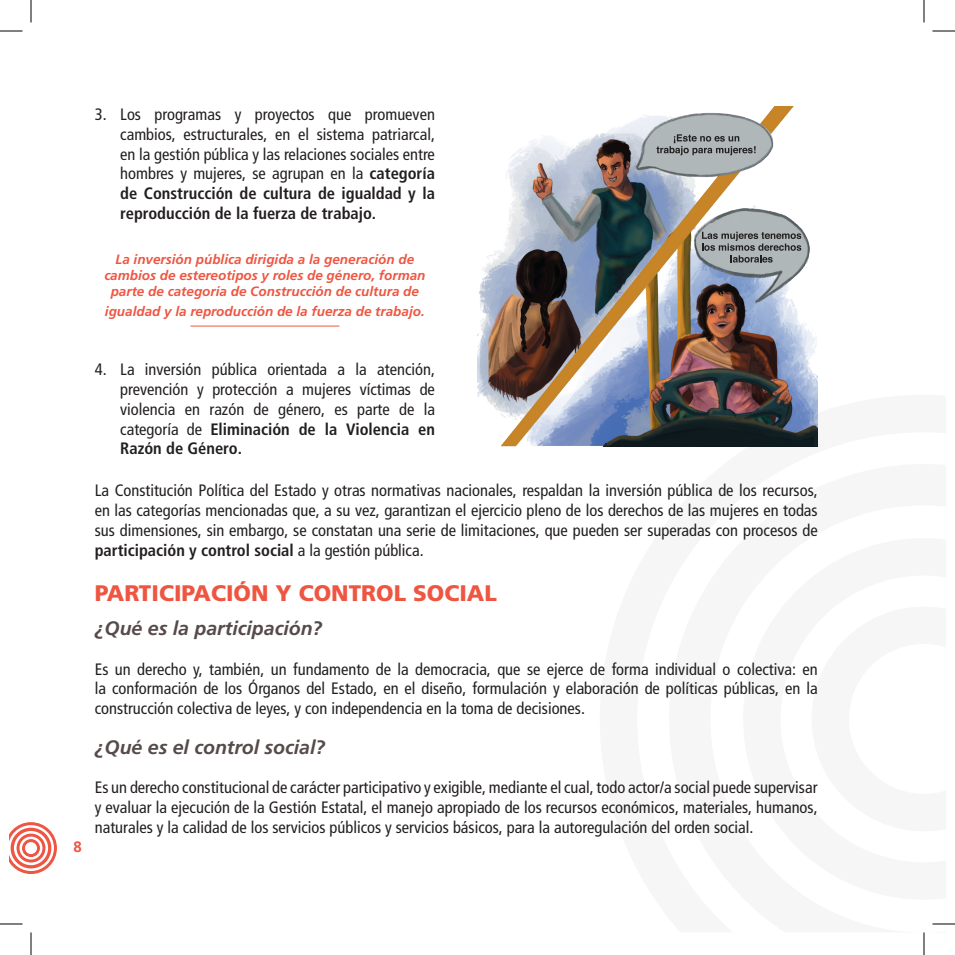
<style>
.page{position:relative;width:955px;height:955px;background:#fff}
.page>*{position:absolute;margin:0;border:0;box-sizing:border-box;transform-origin:0 0}
.t1{font:22.5px "Frutiger LT 75 Blk";color:#ee5642}
.t2{font:19.5px "Frutiger LT 66 Bd It";color:#564b4a}
.t3{font:16.5px/19.8px "Frutiger LT 57 Cn";color:#231f20;text-align:justify}
.t4{font:16.5px/19.8px "Frutiger LT 67 Bd Cn";color:#231f20}
.t5{font:15px "Frutiger LT 65 Bd";color:#ee5642}
.t6{font:13.5px/16.2px "Frutiger LT 66 Bd It";color:#ee5642;text-align:center}
.s1{font-family:"Frutiger LT 67 Bd Cn"}
.s2{font-family:"Frutiger LT 57 Cn"}
</style>
<div class="page">
<svg style="left:10px;top:822px;width:47px;height:52px"></svg>
<img style="left:477px;top:107px;width:341px;height:340px">
<svg style="left:702px;top:232px;width:99px;height:31px"></svg>
<svg style="left:656px;top:134px;width:100px;height:21px"></svg>
<hr style="left:190px;top:326px;width:149px;height:1px;background:#ee5642">
<svg style="left:0;top:31px;width:22px;height:1px"></svg>
<svg style="left:932px;top:31px;width:23px;height:1px"></svg>
<svg style="left:0;top:924px;width:22px;height:1px"></svg>
<svg style="left:31px;top:0;width:1px;height:23px"></svg>
<svg style="left:31px;top:932px;width:1px;height:23px"></svg>
<svg style="left:924px;top:0;width:1px;height:23px"></svg>
<svg style="left:812px;top:395px;width:143px;height:560px"></svg>
<p class="t3" style="left:120px;top:104px;width:316px;text-indent:-26px">3. Los programas y proyectos que promueven cambios, estructurales, en el sistema patriarcal, en la gestión pública y las relaciones sociales entre hombres y mujeres, se agrupan en la <span class="s1">categoría</span></p>
<p class="t4" style="left:120px;top:183px;width:316px">de Construcción de cultura de igualdad y la reproducción de la fuerza de trabajo.</p>
<p class="t6" style="left:104px;top:251px;width:323px">La inversión pública dirigida a la generación de cambios de estereotipos y roles de género, forman parte de categoría de Construcción de cultura de</p>
<p class="t6" style="left:105px;top:303px;width:321px">igualdad y la reproducción de la fuerza de trabajo.</p>
<p class="t5" style="left:74px;top:838px;width:10px">8</p>
<p class="t3" style="left:120px;top:360px;width:316px;text-indent:-26px">4. La inversión pública orientada a la atención, prevención y protección a mujeres víctimas de violencia en razón de género, es parte de la</p>
<p class="t4" style="left:120px;top:419px;width:316px"><span class="s2">categoría de</span> Eliminación de la Violencia en<br>Razón de Género.</p>
<p class="t3" style="left:95px;top:481px;width:724px">La Constitución Política del Estado y otras normativas nacionales, respaldan la inversión pública de los recursos, en las categorías mencionadas que, a su vez, garantizan el ejercicio pleno de los derechos de las mujeres en todas sus dimensiones, sin embargo, se constatan una serie de limitaciones, que pueden ser superadas con procesos de</p>
<p class="t4" style="left:95px;top:540px;width:330px">participación y control social <span class="s2">a la gestión pública.</span></p>
<h1 class="t1" style="left:95px;top:580px;width:404px">PARTICIPACIÓN Y CONTROL SOCIAL</h1>
<p class="t2" style="left:95px;top:617px;width:229px">¿Qué es la participación?</p>
<p class="t3" style="left:95px;top:659px;width:724px">Es un derecho y, también, un fundamento de la democracia, que se ejerce de forma individual o colectiva: en la conformación de los Órganos del Estado, en el diseño, formulación y elaboración de políticas públicas, en la construcción colectiva de leyes, y con independencia en la toma de decisiones.</p>
<p class="t2" style="left:95px;top:736px;width:232px">¿Qué es el control social?</p>
<p class="t3" style="left:95px;top:778px;width:724px">Es un derecho constitucional de carácter participativo y exigible, mediante el cual, todo actor/a social puede supervisar y evaluar la ejecución de la Gestión Estatal, el manejo apropiado de los recursos económicos, materiales, humanos, naturales y la calidad de los servicios públicos y servicios básicos, para la autoregulación del orden social.</p>
</div>
